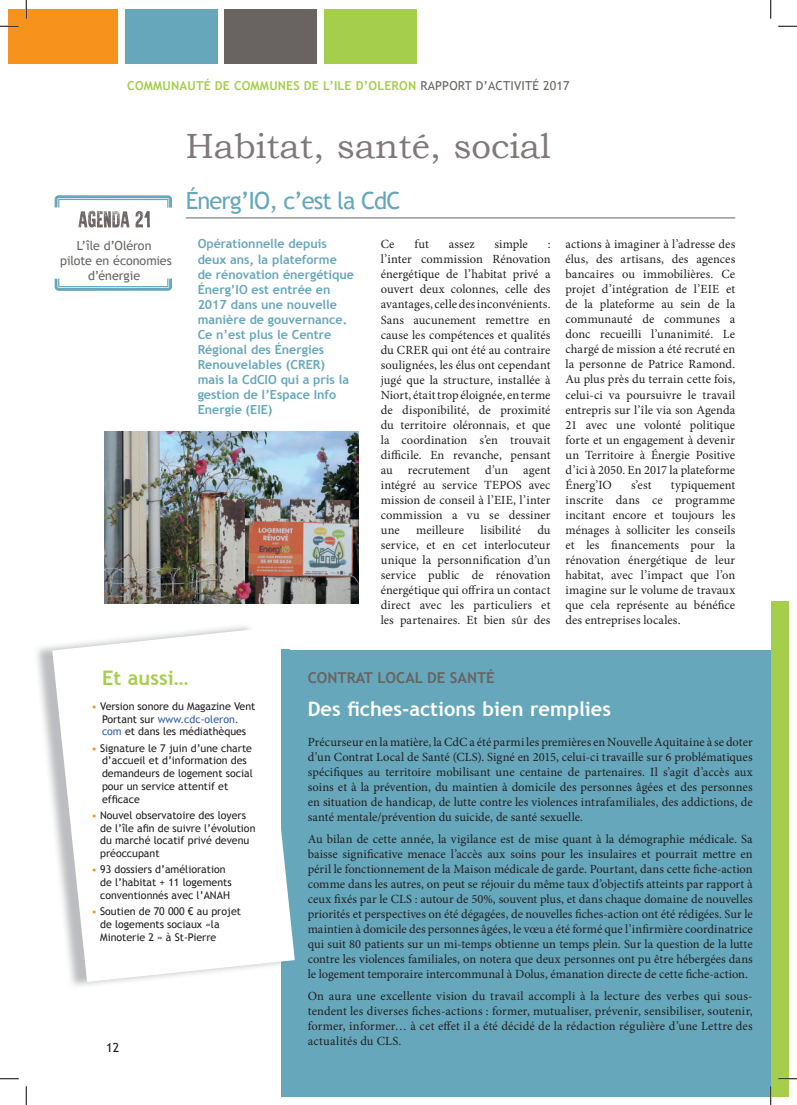
<style>
.page{position:relative;width:797px;height:1105px;background:#fff}
.page>*{position:absolute;margin:0;border:0;box-sizing:border-box;transform-origin:0 0}
.t1{font:35px "Bookman Old Style";color:#807878}
.t2{font:23.75px "Trebuchet MS";letter-spacing:-.04em;color:#66a7bb}
.t3{font:700 20px "Trebuchet MS";color:#fff}
.t4{font:700 20px "Trebuchet MS";color:#a4ce4c}
.t5{font:700 15px "Trebuchet MS";color:#696362}
.t6{font:12.5px/15px "Minion Pro";letter-spacing:.005em;color:#231f20;text-align:justify}
.t7{font:700 12.5px/15px "Trebuchet MS";color:#66a7bb}
.t8{font:12.5px/15px "Trebuchet MS";letter-spacing:-.005em;color:#696362;text-align:center}
.t9{font:12.5px "Trebuchet MS";color:#231f20}
.t10{font:700 12.38px "Trebuchet MS";letter-spacing:.015em;color:#a4ce4c}
.t11{font:10.62px/12.8px "Trebuchet MS";color:#231f20}
.s1{font-weight:400;color:#696362}
.s2{color:#f7931d}
.s3{color:#2e5fac}
</style>
<div class="page">
<div style="left:324px;top:9px;width:92px;height:54px;background:#a4ce4c"></div>
<div style="left:225px;top:9px;width:92px;height:54px;background:#696362"></div>
<div style="left:125px;top:9px;width:93px;height:54px;background:#66a7bb"></div>
<div style="left:9px;top:9px;width:109px;height:54px;background:#f7931d"></div>
<div style="left:281px;top:650px;width:489px;height:446px;background:#66a7bb"></div>
<img style="left:37px;top:626px;width:213px;height:360px">
<svg style="left:52px;top:629px;width:243px;height:353px"></svg>
<div style="left:770px;top:601px;width:18px;height:495px;background:#a4ce4c"></div>
<hr style="left:186px;top:218px;width:549px;height:1px;background:#696362">
<img style="left:104px;top:431px;width:255px;height:173px">
<svg style="left:55px;top:195px;width:117px;height:32px"></svg>
<svg style="left:55px;top:279px;width:117px;height:12px"></svg>
<svg style="left:0;top:25px;width:19px;height:2px"></svg>
<svg style="left:778px;top:25px;width:19px;height:2px"></svg>
<svg style="left:0;top:1078px;width:19px;height:1px"></svg>
<svg style="left:778px;top:1078px;width:19px;height:1px"></svg>
<svg style="left:25px;top:0;width:2px;height:19px"></svg>
<svg style="left:25px;top:1086px;width:2px;height:19px"></svg>
<svg style="left:770px;top:0;width:1px;height:19px"></svg>
<svg style="left:770px;top:1086px;width:1px;height:19px"></svg>
<p class="t10" style="left:127px;top:78px;width:444px">COMMUNAUTÉ DE COMMUNES DE L’ILE D’OLERON <span class="s1">RAPPORT D’ACTIVITÉ 2017</span></p>
<h1 class="t1" style="left:186px;top:123px;width:366px">Habitat, santé, social</h1>
<h2 class="t2" style="left:186px;top:186px;width:216px">Énerg’IO, c’est la CdC</h2>
<p class="t8" style="left:60px;top:238px;width:113px">L’île d’Oléron<br>pilote en économies d’énergie</p>
<p class="t7" style="left:198px;top:237px;width:158px">Opérationnelle depuis deux ans, la plateforme de rénovation énergétique<br>Énerg’IO est entrée en<br>2017 dans une nouvelle manière de gouvernance.<br>Ce n’est plus le Centre<br>Régional des Énergies<br>Renouvelables (CRER) mais la CdCIO qui a pris la gestion de l’Espace Info<br>Energie (EIE)</p>
<p class="t6" style="left:381px;top:237px;width:15px">Ce</p>
<p class="t6" style="left:414px;top:237px;width:16px">fut</p>
<p class="t6" style="left:449px;top:237px;width:27px">assez</p>
<p class="t6" style="left:494px;top:237px;width:35px">simple</p>
<p class="t6" style="left:381px;top:237px;width:171px;text-indent:167px">: l’inter commission Rénovation énergétique de l’habitat privé a ouvert deux colonnes, celle des avantages, celle des inconvénients.<br>Sans aucunement remettre en cause les compétences et qualités du CRER qui ont été au contraire soulignées, les élus ont cependant jugé que la structure, installée à Niort, était trop éloignée, en terme de disponibilité, de proximité du territoire oléronnais, et que la coordination s’en trouvait difficile. En revanche, pensant au recrutement d’un agent intégré au service TEPOS avec mission de conseil à l’EIE, l’inter commission a vu se dessiner une</p>
<p class="t6" style="left:381px;top:522px;width:171px;text-indent:157px">du service, et en cet interlocuteur unique la personnification d’un service public de rénovation énergétique qui offrira un contact direct avec les particuliers et les partenaires. Et bien sûr des</p>
<p class="t6" style="left:416px;top:522px;width:49px">meilleure</p>
<p class="t6" style="left:480px;top:522px;width:42px">lisibilité</p>
<p class="t6" style="left:565px;top:237px;width:171px">actions à imaginer à l’adresse des élus, des artisans, des agences bancaires ou immobilières. Ce projet d’intégration de l’EIE et de la plateforme au sein de la communauté de communes a donc recueilli l’unanimité. Le chargé de mission a été recruté en la personne de Patrice Ramond.<br>Au plus près du terrain cette fois, celui-ci va poursuivre le travail entrepris sur l’île via son Agenda 21 avec une volonté politique forte et un engagement à devenir un Territoire à Énergie Positive d’ici à 2050. En 2017 la plateforme Énerg’IO</p>
<p class="t6" style="left:631px;top:477px;width:22px">s’est</p>
<p class="t6" style="left:565px;top:477px;width:171px;text-indent:105px">typiquement inscrite dans ce programme incitant encore et toujours les ménages à solliciter les conseils et les financements pour la rénovation énergétique de leur habitat, avec l’impact que l’on imagine sur le volume de travaux que cela représente au bénéfice des entreprises locales.</p>
<h3 class="t4" style="left:102px;top:665px;width:88px">Et aussi…</h3>
<p class="t11" style="left:91px;top:700px;width:165px;text-align:center"><span class="s2">•</span> Version sonore du Magazine Vent<br>Portant sur <span class="s3">www.cdc-oleron.<br>com</span> et dans les médiathèques</p>
<p class="t11" style="left:102px;top:742px;width:152px;text-indent:-11px"><span class="s2">•</span> Signature le 7 juin d’une charte d’accueil et d’information des demandeurs de logement social pour un service attentif et efficace</p>
<p class="t11" style="left:100px;top:809px;width:157px;text-indent:-9px"><span class="s2">•</span> Nouvel observatoire des loyers de l’île afin de suivre l’évolution du marché locatif privé devenu préoccupant</p>
<p class="t11" style="left:100px;top:863px;width:133px;text-indent:-9px"><span class="s2">•</span> 93 dossiers d’amélioration de l’habitat + 11 logements conventionnés avec l’ANAH</p>
<p class="t11" style="left:100px;top:905px;width:142px;text-indent:-9px"><span class="s2">•</span> Soutien de 70 000 € au projet de logements sociaux «la<br>Minoterie 2 » à St-Pierre</p>
<p class="t9" style="left:106px;top:1040px;width:15px">12</p>
<p class="t5" style="left:308px;top:668px;width:188px">CONTRAT LOCAL DE SANTÉ</p>
<h3 class="t3" style="left:308px;top:696px;width:305px">Des fiches-actions bien remplies</h3>
<p class="t6" style="left:308px;top:734px;width:446px">Précurseur en la matière, la CdC a été parmi les premières en Nouvelle Aquitaine à se doter d’un Contrat Local de Santé (CLS). Signé en 2015, celui-ci travaille sur 6 problématiques spécifiques au territoire mobilisant une centaine de partenaires. Il s’agit d’accès aux soins et à la prévention, du maintien à domicile des personnes âgées et des personnes en situation de handicap, de lutte contre les violences intrafamiliales, des addictions, de santé mentale/prévention du suicide, de santé sexuelle.</p>
<p class="t6" style="left:308px;top:832px;width:446px">Au bilan de cette année, la vigilance est de mise quant à la démographie médicale. Sa baisse significative menace l’accès aux soins pour les insulaires et pourrait mettre en péril le fonctionnement de la Maison médicale de garde. Pourtant, dans cette fiche-action comme dans les autres, on peut se réjouir du même taux d’objectifs atteints par rapport à ceux fixés par le CLS : autour de 50%, souvent plus, et dans chaque domaine de nouvelles priorités et perspectives on été dégagées, de nouvelles fiches-action ont été rédigées. Sur le maintien à domicile des personnes âgées, le vœu a été formé que l’infirmière coordinatrice qui suit 80 patients sur un mi-temps obtienne un temps plein. Sur la question de la lutte contre les violences familiales, on notera que deux personnes ont pu être hébergées dans le logement temporaire intercommunal à Dolus, émanation directe de cette fiche-action.</p>
<p class="t6" style="left:308px;top:989px;width:446px">On aura une excellente vision du travail accompli à la lecture des verbes qui sous&shy;tendent les diverses fiches-actions : former, mutualiser, prévenir, sensibiliser, soutenir, former, informer… à cet effet il a été décidé de la rédaction régulière d’une Lettre des actualités du CLS.</p>
</div>
